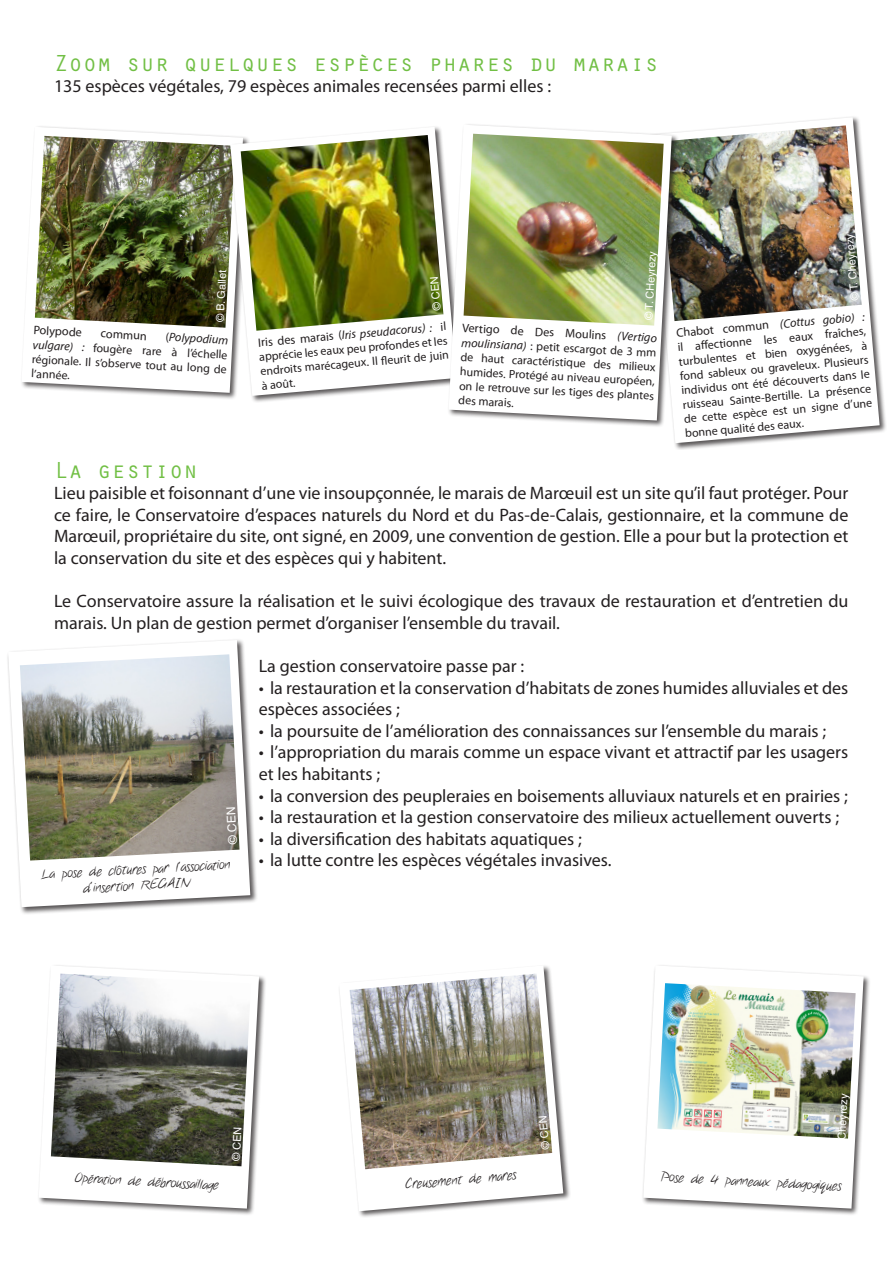
<style>
.page{position:relative;width:893px;height:1263px;background:#fff}
.page>*{position:absolute;margin:0;border:0;box-sizing:border-box;transform-origin:0 0}
.t1{font:24px "Orator Std";color:#71bf44}
.t2{font:18px/21.6px "Myriad Pro";color:#231f20}
.t3{font:13.5px/16.2px "Notethis";color:#231f20;text-align:center}
.t4{font:italic 12.3px "Myriad Pro";color:#231f20}
.t5{font:12.3px "Myriad Pro";color:#231f20}
.t6{font:12px/14.4px "Myriad Pro";color:#231f20;text-align:justify}
.t7{font:12px "Helvetica";color:#fff}
.t8{font:10.95px "Helvetica";color:#fff}
.s1{font-style:normal}
.s2{font-style:italic;font-size:12.3px}
.s3{font-style:normal;font-size:12px}
.s4{font-style:italic}
.s5{font-size:12.3px}
</style>
<div class="page">
<div style="left:20px;top:125px;width:230px;height:275px;background:#231f20;opacity:.75"></div>
<svg style="left:21px;top:127px;width:208px;height:266px"></svg>
<img style="left:35px;top:136px;width:194px;height:192px">
<div style="left:647px;top:116px;width:240px;height:334px;background:#231f20;opacity:.75"></div>
<svg style="left:648px;top:117px;width:232px;height:326px"></svg>
<img style="left:679px;top:125px;width:182px;height:196px">
<div style="left:229px;top:125px;width:235px;height:278px;background:#231f20;opacity:.75"></div>
<svg style="left:230px;top:127px;width:217px;height:269px"></svg>
<img style="left:241px;top:135px;width:202px;height:196px">
<div style="left:447px;top:123px;width:232px;height:304px;background:#231f20;opacity:.75"></div>
<svg style="left:449px;top:125px;width:223px;height:295px"></svg>
<img style="left:464px;top:134px;width:200px;height:192px">
<div style="left:7px;top:638px;width:251px;height:277px;background:#231f20;opacity:.75"></div>
<svg style="left:8px;top:640px;width:242px;height:267px"></svg>
<img style="left:20px;top:654px;width:220px;height:206px">
<div style="left:337px;top:964px;width:234px;height:254px;background:#231f20;opacity:.75"></div>
<svg style="left:339px;top:965px;width:224px;height:246px"></svg>
<img style="left:349px;top:973px;width:203px;height:196px">
<div style="left:37px;top:964px;width:230px;height:251px;background:#231f20;opacity:.75"></div>
<svg style="left:39px;top:965px;width:220px;height:243px"></svg>
<img style="left:51px;top:973px;width:200px;height:193px">
<div style="left:642px;top:964px;width:229px;height:251px;background:#231f20;opacity:.75"></div>
<svg style="left:643px;top:965px;width:221px;height:243px"></svg>
<img style="left:657px;top:983px;width:199px;height:155px">
<p class="t1" style="left:54px;top:46px;width:606px">Zoom sur quelques espèces phares du marais</p>
<p class="t2" style="left:54px;top:75px;width:499px">135 espèces végétales, 79 espèces animales recensées parmi elles :</p>
<p class="t8" style="left:214px;top:322px;width:54px;rotate:-87deg">© B. Gallet</p>
<p class="t5" style="left:34px;top:322px;width:50px;rotate:3deg">Polypode</p>
<p class="t5" style="left:101px;top:326px;width:48px;rotate:3deg">commun</p>
<p class="t4" style="left:166px;top:329px;width:64px;rotate:3deg"><span class="s1">(</span>Polypodium</p>
<p class="t6" style="left:33px;top:337px;width:196px;rotate:3deg"><span class="s2">vulgare) :</span> fougère rare à l’échelle régionale. Il s’observe tout au long de l’année.</p>
<p class="t8" style="left:430px;top:311px;width:36px;rotate:-95deg">© CEN</p>
<p class="t4" style="left:257px;top:335px;width:190px;rotate:-5deg"><span class="s1">Iris des marais (</span>Iris pseudacorus) : <span class="s3">il</span></p>
<p class="t6" style="left:259px;top:349px;width:190px;rotate:-5deg">apprécie les eaux peu profondes et les endroits marécageux. Il fl eurit de juin à août.</p>
<p class="t8" style="left:642px;top:320px;width:71px;rotate:-87deg">© T. CHeyrezy</p>
<p class="t5" style="left:463px;top:320px;width:196px;rotate:3deg">Vertigo de Des Moulins <span class="s4">(Vertigo</span></p>
<p class="t6" style="left:462px;top:335px;width:196px;rotate:3deg"><span class="s2">moulinsiana)</span> <span class="s5">:</span> petit escargot de 3 mm de haut caractéristique des milieux humides. Protégé au niveau européen, on le retrouve sur les tiges des plantes des marais.</p>
<p class="t8" style="left:849px;top:301px;width:69px;rotate:-95deg">© T. Cheyrezy</p>
<p class="t4" style="left:676px;top:325px;width:190px;rotate:-5deg"><span class="s1">Chabot commun</span> (Cottus gobio) :</p>
<p class="t6" style="left:677px;top:340px;width:190px;rotate:-5deg">il aff ectionne les eaux fraîches, turbulentes et bien oxygénées, à fond sableux ou graveleux. Plusieurs individus ont été découverts dans le ruisseau Sainte-Bertille. La présence de cette espèce est un signe d’une bonne qualité des eaux.</p>
<p class="t1" style="left:54px;top:452px;width:145px">La gestion</p>
<p class="t2" style="left:54px;top:482px;width:796px;text-align:justify">Lieu paisible et foisonnant d’une vie insoupçonnée, le marais de Marœuil est un site qu’il faut protéger. Pour ce faire, le Conservatoire d’espaces naturels du Nord et du Pas-de-Calais, gestionnaire, et la commune de Marœuil, propriétaire du site, ont signé, en 2009, une convention de gestion. Elle a pour but la protection et la conservation du site et des espèces qui y habitent.</p>
<p class="t2" style="left:54px;top:590px;width:796px">Le Conservatoire assure la réalisation et le suivi écologique des travaux de restauration et d’entretien du marais. Un plan de gestion permet d’organiser l’ensemble du travail.</p>
<p class="t2" style="left:259px;top:655px;width:267px">La gestion conservatoire passe par :</p>
<p class="t2" style="left:259px;top:676px;width:591px">• la restauration et la conservation d’habitats de zones humides alluviales et des espèces associées ;</p>
<p class="t2" style="left:259px;top:720px;width:569px">• la poursuite de l’amélioration des connaissances sur l’ensemble du marais ;</p>
<p class="t2" style="left:259px;top:741px;width:591px">• l’appropriation du marais comme un espace vivant et attractif par les usagers et les habitants ;</p>
<p class="t2" style="left:259px;top:784px;width:591px">• la conversion des peupleraies en boisements alluviaux naturels et en prairies ;</p>
<p class="t2" style="left:259px;top:806px;width:582px">• la restauration et la gestion conservatoire des milieux actuellement ouverts ;</p>
<p class="t2" style="left:259px;top:828px;width:324px">• la diversification des habitats aquatiques ;</p>
<p class="t2" style="left:259px;top:849px;width:354px">• la lutte contre les espèces végétales invasives.</p>
<p class="t7" style="left:226px;top:844px;width:39px;rotate:-93deg">© CEN</p>
<p class="t3" style="left:41px;top:867px;width:191px;rotate:-3deg">La pose de clôtures par l’association d’insertion REGAIN</p>
<p class="t3" style="left:75px;top:1170px;width:146px;rotate:3deg">Opération de débroussaillage</p>
<p class="t8" style="left:230px;top:1160px;width:36px;rotate:-87deg">© CEN</p>
<p class="t3" style="left:405px;top:1177px;width:113px;rotate:-5deg">Creusement de mares</p>
<p class="t8" style="left:539px;top:1149px;width:36px;rotate:-95deg">© CEN</p>
<p class="t8" style="left:834px;top:1160px;width:69px;rotate:-87deg">© T. Cheyrezy</p>
<p class="t3" style="left:662px;top:1169px;width:182px;rotate:3deg">Pose de 4 panneaux pédagogiques</p>
</div>
